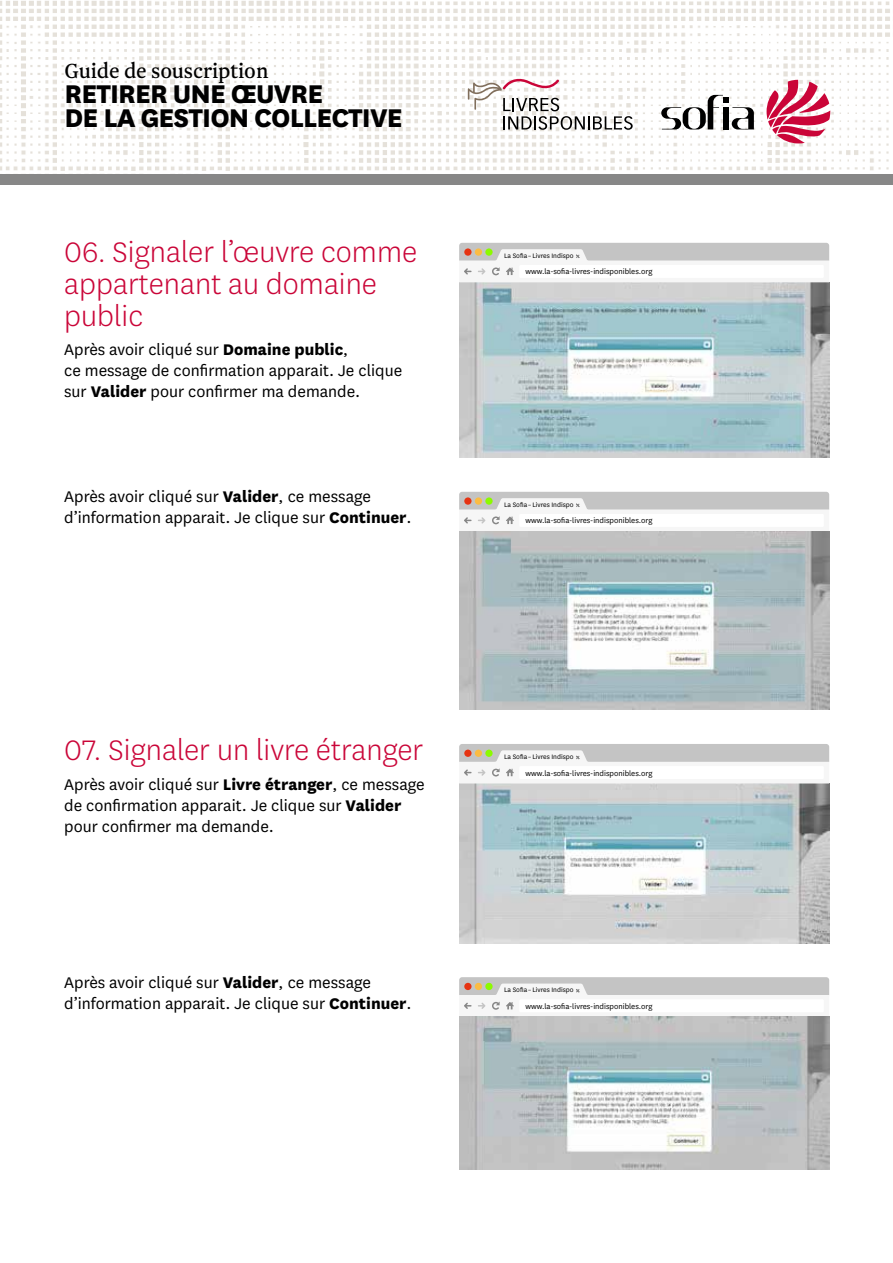
<style>
.page{position:relative;width:893px;height:1263px;background:#fff}
.page>*{position:absolute;margin:0;border:0;box-sizing:border-box;transform-origin:0 0}
.t1{font:300 33px/31.8px "National";color:#ca0538}
.t2{font:800 30px/24px "National";letter-spacing:-.03em;color:#000}
.t3{font:24px "Newzald";color:#000}
.t4{font:18px/21px "National";color:#000}
.t5{font:8.55px "National";color:#000}
.t6{font:7.5px "National";color:#000}
.s1{font-weight:800}
</style>
<div class="page">
<img style="left:0;top:1px;width:890px;height:170px">
<svg style="left:468px;top:77px;width:165px;height:53px"></svg>
<svg style="left:661px;top:95px;width:93px;height:34px"></svg>
<svg style="left:767px;top:80px;width:63px;height:63px"></svg>
<div style="left:0;top:174px;width:893px;height:10px;background:#878787"></div>
<img style="left:459px;top:282px;width:370px;height:176px">
<img style="left:459px;top:783px;width:370px;height:160px">
<svg style="left:459px;top:492px;width:370px;height:33px"></svg>
<svg style="left:459px;top:744px;width:370px;height:33px"></svg>
<svg style="left:459px;top:977px;width:370px;height:40px"></svg>
<img style="left:459px;top:531px;width:370px;height:179px">
<svg style="left:459px;top:243px;width:370px;height:33px"></svg>
<img style="left:459px;top:1017px;width:370px;height:152px">
<h3 class="t3" style="left:65px;top:56px;width:205px">Guide de souscription</h3>
<h2 class="t2" style="left:65px;top:80px;width:340px">RETIRER UNE ŒUVRE<br>DE LA GESTION COLLECTIVE</h2>
<h1 class="t1" style="left:64px;top:235px;width:354px">06. Signaler l’œuvre comme</h1>
<h1 class="t1" style="left:64px;top:267px;width:314px">appartenant au domaine public</h1>
<p class="t4" style="left:64px;top:339px;width:340px">Après avoir cliqué sur <span class="s1">Domaine public</span>,<br>ce message de confirmation apparait. Je clique sur <span class="s1">Valider</span> pour confirmer ma demande.</p>
<p class="t4" style="left:64px;top:486px;width:349px">Après avoir cliqué sur <span class="s1">Valider</span>, ce message d’information apparait. Je clique sur <span class="s1">Continuer</span>.</p>
<p class="t6" style="left:504px;top:251px;width:71px">La Sofia – Livres Indispo</p>
<p class="t5" style="left:525px;top:266px;width:129px">www.la-sofia-livres-indisponibles.org</p>
<p class="t6" style="left:504px;top:500px;width:71px">La Sofia – Livres Indispo</p>
<p class="t5" style="left:525px;top:515px;width:129px">www.la-sofia-livres-indisponibles.org</p>
<h1 class="t1" style="left:64px;top:733px;width:361px">07. Signaler un livre étranger</h1>
<p class="t4" style="left:64px;top:773px;width:362px">Après avoir cliqué sur <span class="s1">Livre étranger</span>, ce message de confirmation apparait. Je clique sur <span class="s1">Valider </span>pour confirmer ma demande.</p>
<p class="t4" style="left:64px;top:971px;width:349px">Après avoir cliqué sur <span class="s1">Valider</span>, ce message d’information apparait. Je clique sur <span class="s1">Continuer</span>.</p>
<p class="t6" style="left:504px;top:752px;width:71px">La Sofia – Livres Indispo</p>
<p class="t5" style="left:525px;top:767px;width:129px">www.la-sofia-livres-indisponibles.org</p>
<p class="t6" style="left:504px;top:985px;width:71px">La Sofia – Livres Indispo</p>
<p class="t5" style="left:525px;top:1000px;width:129px">www.la-sofia-livres-indisponibles.org</p>
</div>
